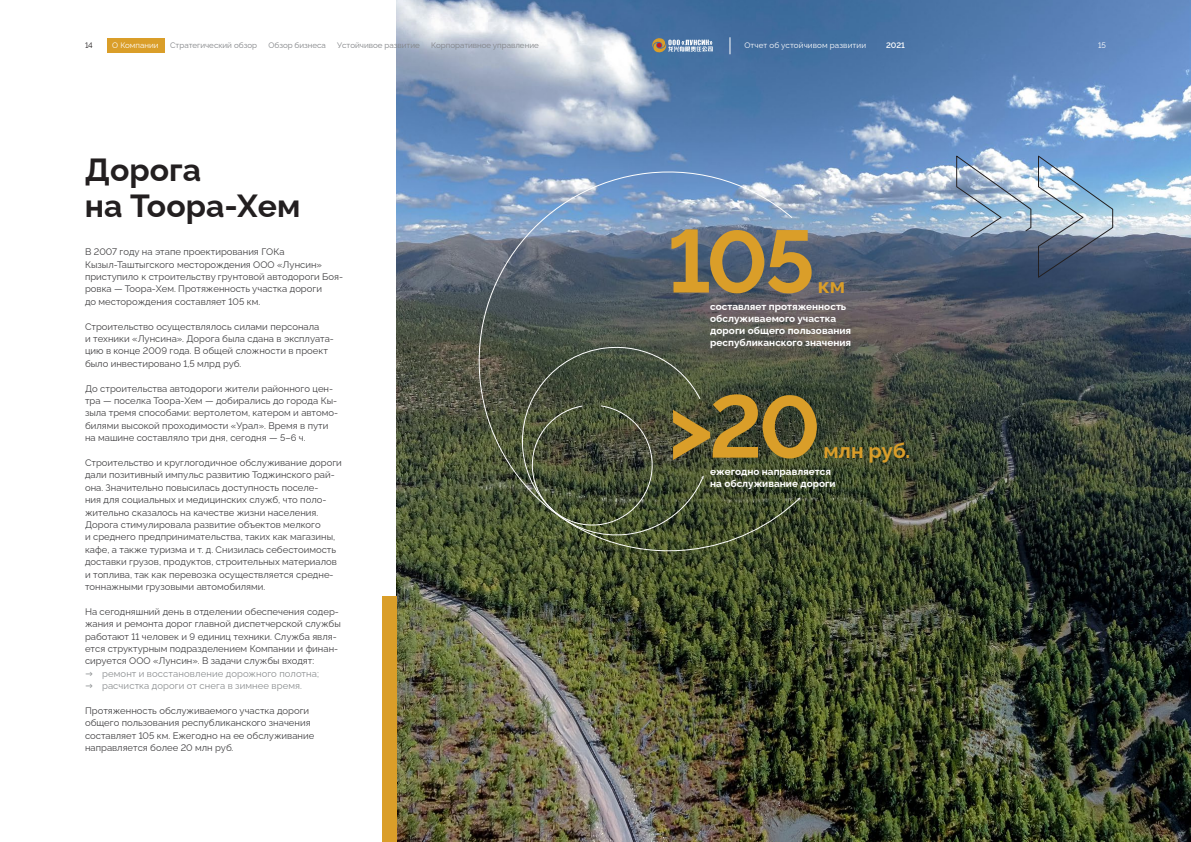
<style>
.page{position:relative;width:1191px;height:842px;background:#fff}
.page>*{position:absolute;margin:0;border:0;box-sizing:border-box;transform-origin:0 0}
.t1{font:700 88px "Raleway";color:#da9e29}
.t2{font:700 32px/36px "Raleway";color:#231f20}
.t3{font:700 21px "Raleway";letter-spacing:-.005em;color:#da9e29}
.t4{font:700 10px/12px "Raleway";color:#fff}
.t5{font:9.5px/12.4px "Raleway";color:#414042}
.t6{font:9.5px "Raleway";letter-spacing:.01em;color:#8b8e90}
.t7{font:8px "Raleway";color:#808285}
.t8{font:8px "Raleway";letter-spacing:.015em;color:#fff}
.t9{font:600 8px "Raleway";color:#fff}
.t10{font:8px "Raleway";color:#231f20}
</style>
<div class="page">
<img style="left:397px;top:0;width:794px;height:842px">
<div style="left:383px;top:596px;width:14px;height:246px;background:#da9e29"></div>
<svg style="left:956px;top:155px;width:75px;height:83px;background:#a5b9cf"></svg>
<svg style="left:1038px;top:155px;width:75px;height:123px;background:#7f9ab5"></svg>
<img style="left:468px;top:167px;width:332px;height:395px">
<svg style="left:729px;top:37px;width:1px;height:17px"></svg>
<svg style="left:652px;top:37px;width:61px;height:16px"></svg>
<div style="left:107px;top:38px;width:57px;height:14px;background:#da9e29"></div>
<p class="t10" style="left:85px;top:38px;width:9px">14</p>
<p class="t8" style="left:112px;top:38px;width:48px">О Компании</p>
<p class="t7" style="left:170px;top:38px;width:88px">Стратегический обзор</p>
<p class="t7" style="left:268px;top:38px;width:59px">Обзор бизнеса</p>
<p class="t7" style="left:337px;top:38px;width:84px">Устойчивое развитие</p>
<p class="t7" style="left:431px;top:38px;width:109px">Корпоративное управление</p>
<p class="t8" style="left:744px;top:38px;width:123px">Отчет об устойчивом развитии</p>
<p class="t9" style="left:886px;top:38px;width:20px">2021</p>
<p class="t8" style="left:1098px;top:38px;width:9px">15</p>
<h2 class="t2" style="left:85px;top:148px;width:217px">Дорога<br>на Тоора-Хем</h2>
<p class="t5" style="left:85px;top:244px;width:259px">В 2007 году на этапе проектирования ГОКа Кызыл-Таштыгского месторождения ООО «Лунсин» приступило к строительству грунтовой автодороги Боя&shy;ровка — Тоора-Хем. Протяженность участка дороги<br>до месторождения составляет 105 км.</p>
<p class="t5" style="left:85px;top:319px;width:250px">Строительство осуществлялось силами персонала<br>и техники «Лунсина». Дорога была сдана в эксплуата&shy;цию в конце 2009 года. В общей сложности в проект было инвестировано 1,5 млрд руб.</p>
<p class="t5" style="left:85px;top:381px;width:254px">До строительства автодороги жители районного цен&shy;тра — поселка Тоора-Хем — добирались до города Кы&shy;зыла тремя способами: вертолетом, катером и автомо&shy;билями высокой проходимости «Урал». Время в пути на машине составляло три дня, сегодня — 5–6 ч.</p>
<p class="t5" style="left:85px;top:455px;width:258px">Строительство и круглогодичное обслуживание дороги дали позитивный импульс развитию Тоджинского рай&shy;она. Значительно повысилась доступность поселе-<br>ния для социальных и медицинских служб, что поло&shy;жительно сказалось на качестве жизни населения.<br>Дорога стимулировала развитие объектов мелкого<br>и среднего предпринимательства, таких как магазины, кафе, а также туризма и т. д. Снизилась себестоимость доставки грузов, продуктов, строительных материалов и топлива, так как перевозка осуществляется средне&shy;тоннажными грузовыми автомобилями.</p>
<p class="t5" style="left:85px;top:604px;width:257px">На сегодняшний день в отделении обеспечения содер&shy;жания и ремонта дорог главной диспетчерской службы работают 11 человек и 9 единиц техники. Служба явля&shy;ется структурным подразделением Компании и финан&shy;сируется ООО «Лунсин». В задачи службы входят:</p>
<p class="t6" style="left:85px;top:666px;width:235px">→ ремонт и восстановление дорожного полотна;</p>
<p class="t6" style="left:85px;top:678px;width:218px">→ расчистка дороги от снега в зимнее время.</p>
<p class="t5" style="left:85px;top:703px;width:231px">Протяженность обслуживаемого участка дороги общего пользования республиканского значения составляет 105 км. Ежегодно на ее обслуживание направляется более 20 млн руб.</p>
<h1 class="t1" style="left:667px;top:191px;width:149px">105</h1>
<h3 class="t3" style="left:818px;top:268px;width:29px">км</h3>
<p class="t4" style="left:710px;top:300px;width:142px">составляет протяженность обслуживаемого участка дороги общего пользования республиканского значения</p>
<h1 class="t1" style="left:667px;top:356px;width:154px">&gt;20</h1>
<h3 class="t3" style="left:823px;top:433px;width:88px">млн руб.</h3>
<p class="t4" style="left:710px;top:465px;width:127px">ежегодно направляется на обслуживание дороги</p>
</div>
